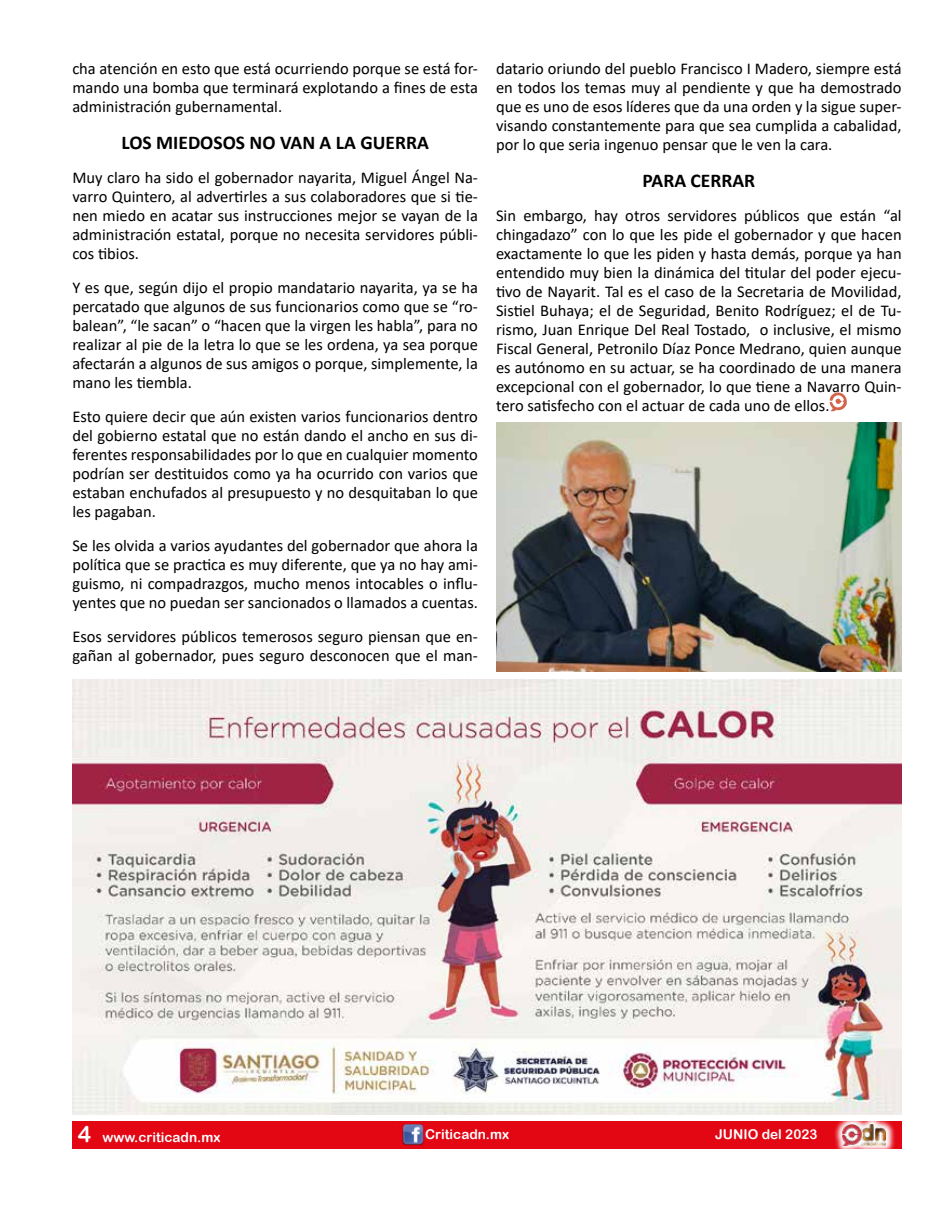
<style>
.page{position:relative;width:940px;height:1210px;background:#fff}
.page>*{position:absolute;margin:0;border:0;box-sizing:border-box;transform-origin:0 0}
.t1{font:700 19.5px "Calibri";color:#000}
.t2{font:16.5px/18.9px "Calibri";color:#000;text-align:justify}
.t3{font:13.5px "Arial Rounded MT Bold";color:#fff}
.s1{font-size:22.5px}
</style>
<div class="page">
<div style="left:72px;top:1120px;width:829px;height:28px;background:#e30613"></div>
<img style="left:401px;top:1123px;width:23px;height:23px">
<svg style="left:832px;top:1114px;width:63px;height:35px"></svg>
<img style="left:842px;top:1124px;width:43px;height:20px">
<svg style="left:829px;top:392px;width:17px;height:19px"></svg>
<img style="left:496px;top:423px;width:405px;height:248px">
<img style="left:72px;top:679px;width:829px;height:435px">
<p class="t2" style="left:72px;top:59px;width:407px">cha atención en esto que está ocurriendo porque se está for&shy;mando una bomba que terminará explotando a fines de esta administración gubernamental.</p>
<p class="t1" style="left:121px;top:129px;width:309px">LOS MIEDOSOS NO VAN A LA GUERRA</p>
<p class="t2" style="left:72px;top:168px;width:407px">Muy claro ha sido el gobernador nayarita, Miguel Ángel Na&shy;varro Quintero, al advertirles a sus colaboradores que si tie&shy;nen miedo en acatar sus instrucciones mejor se vayan de la administración estatal, porque no necesita servidores públi&shy;cos tibios.</p>
<p class="t2" style="left:72px;top:278px;width:407px">Y es que, según dijo el propio mandatario nayarita, ya se ha percatado que algunos de sus funcionarios como que se “ro&shy;balean”, “le sacan” o “hacen que la virgen les habla”, para no realizar al pie de la letra lo que se les ordena, ya sea porque afectarán a algunos de sus amigos o porque, simplemente, la mano les tiembla.</p>
<p class="t2" style="left:72px;top:407px;width:407px">Esto quiere decir que aún existen varios funcionarios dentro del gobierno estatal que no están dando el ancho en sus di&shy;ferentes responsabilidades por lo que en cualquier momento podrían ser destituidos como ya ha ocurrido con varios que estaban enchufados al presupuesto y no desquitaban lo que les pagaban.</p>
<p class="t2" style="left:72px;top:536px;width:407px">Se les olvida a varios ayudantes del gobernador que ahora la política que se practica es muy diferente, que ya no hay ami&shy;guismo, ni compadrazgos, mucho menos intocables o influ&shy;yentes que no puedan ser sancionados o llamados a cuentas.</p>
<p class="t2" style="left:72px;top:626px;width:407px">Esos servidores públicos temerosos seguro piensan que en&shy;gañan al gobernador, pues seguro desconocen que el man-</p>
<p class="t2" style="left:496px;top:59px;width:407px">datario oriundo del pueblo Francisco I Madero, siempre está en todos los temas muy al pendiente y que ha demostrado que es uno de esos líderes que da una orden y la sigue super&shy;visando constantemente para que sea cumplida a cabalidad, por lo que seria ingenuo pensar que le ven la cara.</p>
<p class="t1" style="left:642px;top:167px;width:114px">PARA CERRAR</p>
<p class="t2" style="left:496px;top:206px;width:407px">Sin embargo, hay otros servidores públicos que están “al chingadazo” con lo que les pide el gobernador y que hacen exactamente lo que les piden y hasta demás, porque ya han entendido muy bien la dinámica del titular del poder ejecu&shy;tivo de Nayarit. Tal es el caso de la Secretaria de Movilidad, Sistiel Buhaya; el de Seguridad, Benito Rodríguez; el de Tu&shy;rismo, Juan Enrique Del Real Tostado, o inclusive, el mismo Fiscal General, Petronilo Díaz Ponce Medrano, quien aunque es autónomo en su actuar, se ha coordinado de una manera excepcional con el gobernador, lo que tiene a Navarro Quin&shy;tero satisfecho con el actuar de cada uno de ellos.</p>
<p class="t3" style="left:78px;top:1129px;width:144px"><span class="s1">4</span> www.criticadn.mx</p>
<p class="t3" style="left:425px;top:1126px;width:85px">Criticadn.mx</p>
<p class="t3" style="left:715px;top:1126px;width:104px">JUNIO del 2023</p>
</div>
